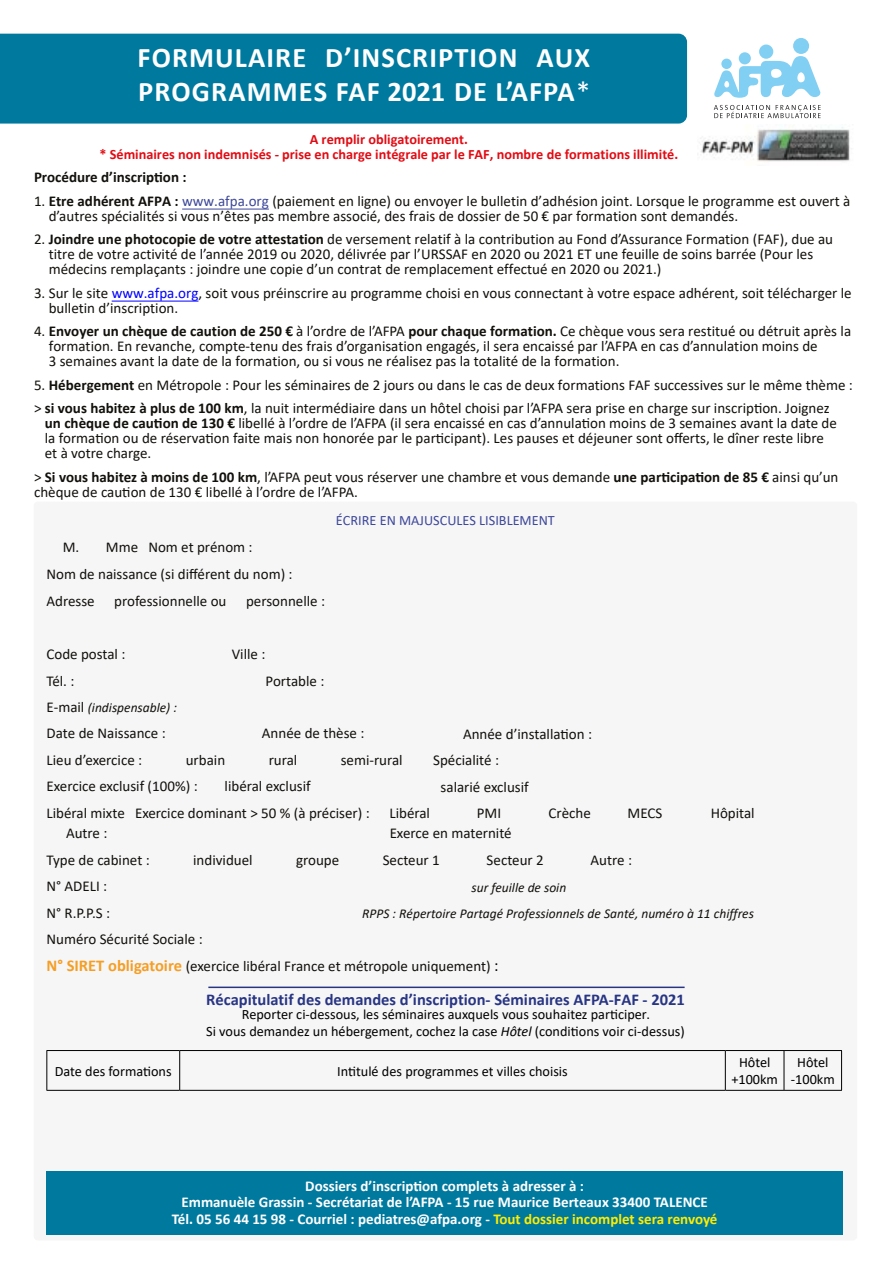
<style>
.page{position:relative;width:893px;height:1263px;background:#fff}
.page>*{position:absolute;margin:0;border:0;box-sizing:border-box;transform-origin:0 0}
.t1{font:700 28.5px/34.5px "Calibri";letter-spacing:.04em;color:#fff}
.t2{font:700 16.5px "Calibri";color:#283583}
.t3{font:15px/15px "Calibri";color:#12100b}
.t4{font:700 15px/16.5px "Calibri";color:#fff;text-align:center}
.t5{font:700 15px "Calibri";color:#12100b}
.t6{font:14.25px/17.1px "Calibri";color:#000;text-align:center}
.t7{font:700 14.25px/15px "Calibri";color:#e30b13;text-align:center}
.t8{font:14.25px "Calibri";color:#3d4899}
.t9{font:italic 13.5px/25.8px "Calibri";color:#12100b}
.s1{font-weight:400}
.s2{font-weight:700}
.s3{color:#3d4899}
.s4{color:#00f}
.s5{font-style:normal;font-size:15px}
.s6{font-weight:700;font-size:16.5px;color:#f59e24}
.s7{font-size:16.5px;color:#000}
.s8{font-style:italic}
.s9{color:#ffed00}
</style>
<div class="page">
<div style="left:34px;top:502px;width:823px;height:738px;background:#f6f6f7;border-radius:4px"></div>
<hr style="left:46px;top:1050px;width:134px;height:1px;background:#000">
<hr style="left:46px;top:1051px;width:1px;height:39px;background:#000">
<hr style="left:180px;top:1050px;width:545px;height:1px;background:#000">
<hr style="left:179px;top:1051px;width:1px;height:39px;background:#000">
<hr style="left:725px;top:1050px;width:59px;height:1px;background:#000">
<hr style="left:725px;top:1051px;width:1px;height:39px;background:#000">
<hr style="left:784px;top:1050px;width:58px;height:1px;background:#000">
<hr style="left:784px;top:1051px;width:1px;height:39px;background:#000">
<hr style="left:841px;top:1051px;width:1px;height:39px;background:#000">
<hr style="left:46px;top:1090px;width:134px;height:1px;background:#000">
<hr style="left:180px;top:1090px;width:545px;height:1px;background:#000">
<hr style="left:725px;top:1090px;width:59px;height:1px;background:#000">
<hr style="left:784px;top:1090px;width:58px;height:1px;background:#000">
<hr style="left:112px;top:301px;width:86px;height:1px;background:#00f">
<hr style="left:182px;top:209px;width:87px;height:1px;background:#3d4899">
<div style="left:46px;top:1171px;width:797px;height:63px;background:#00799f"></div>
<hr style="left:208px;top:986px;width:477px;height:2px;background:#283583">
<img style="left:700px;top:127px;width:150px;height:35px">
<div style="left:0;top:34px;width:687px;height:90px;background:#00799f"></div>
<div style="left:793px;top:38px;width:16px;height:16px;background:#82cff4;border-radius:50%"></div>
<svg style="left:714px;top:105px;width:107px;height:13px"></svg>
<div style="left:759px;top:45px;width:14px;height:14px;background:#82cff4;border-radius:50%"></div>
<svg style="left:714px;top:56px;width:107px;height:42px"></svg>
<div style="left:721px;top:59px;width:11px;height:10px;background:#82cff4;border-radius:50%"></div>
<div style="left:739px;top:52px;width:12px;height:12px;background:#82cff4;border-radius:50%"></div>
<svg style="left:826px;top:127px;width:4px;height:4px"></svg>
<h1 class="t1" style="left:137px;top:40px;width:454px">FORMULAIRE D’INSCRIPTION AUX<br>PROGRAMMES FAF 2021 DE L’AFPA<span class="s1">*</span></h1>
<p class="t7" style="left:99px;top:132px;width:580px">A remplir obligatoirement.<br>* Séminaires non indemnisés - prise en charge intégrale par le FAF, nombre de formations illimité.</p>
<p class="t5" style="left:34px;top:167px;width:154px">Procédure d’inscription :</p>
<p class="t3" style="left:49px;top:193px;width:803px;text-indent:-15px">1. <span class="s2">Etre adhérent AFPA :</span> <span class="s3">www.afpa.org</span> (paiement en ligne) ou envoyer le bulletin d’adhésion joint. Lorsque le programme est ouvert à d’autres spécialités si vous n’êtes pas membre associé, des frais de dossier de 50 € par formation sont demandés.</p>
<p class="t3" style="left:49px;top:231px;width:786px;text-indent:-15px">2. <span class="s2">Joindre une photocopie de votre attestation</span> de versement relatif à la contribution au Fond d’Assurance Formation (FAF), due au titre de votre activité de l’année 2019 ou 2020, délivrée par l’URSSAF en 2020 ou 2021 ET une feuille de soins barrée (Pour les médecins remplaçants : joindre une copie d’un contrat de remplacement effectué en 2020 ou 2021.)</p>
<p class="t3" style="left:49px;top:285px;width:804px;text-indent:-15px">3. Sur le site <span class="s4">www.afpa.org</span>, soit vous préinscrire au programme choisi en vous connectant à votre espace adhérent, soit télécharger le bulletin d’inscription.</p>
<p class="t3" style="left:49px;top:323px;width:804px;text-indent:-15px">4. <span class="s2">Envoyer un chèque de caution de 250 €</span> à l’ordre de l’AFPA <span class="s2">pour chaque formation.</span> Ce chèque vous sera restitué ou détruit après la formation. En revanche, compte-tenu des frais d’organisation engagés, il sera encaissé par l’AFPA en cas d’annulation moins de<br>3 semaines avant la date de la formation, ou si vous ne réalisez pas la totalité de la formation.</p>
<p class="t3" style="left:34px;top:373px;width:820px;line-height:23.5px">5. <span class="s2">Hébergement</span> en Métropole : Pour les séminaires de 2 jours ou dans le cas de deux formations FAF successives sur le même thème : &gt; <span class="s2">si vous habitez à plus de 100 km</span>, la nuit intermédiaire dans un hôtel choisi par l’AFPA sera prise en charge sur inscription. Joignez</p>
<p class="t3" style="left:45px;top:415px;width:793px"><span class="s2">un chèque de caution de 130 €</span> libellé à l’ordre de l’AFPA (il sera encaissé en cas d’annulation moins de 3 semaines avant la date de la formation ou de réservation faite mais non honorée par le participant). Les pauses et déjeuner sont offerts, le dîner reste libre et à votre charge.</p>
<p class="t3" style="left:34px;top:469px;width:806px">&gt; <span class="s2">Si vous habitez à moins de 100 km</span>, l’AFPA peut vous réserver une chambre et vous demande <span class="s2">une participation de 85 €</span> ainsi qu’un chèque de caution de 130 € libellé à l’ordre de l’AFPA.</p>
<p class="t3" style="left:46px;top:533px;width:248px;line-height:27px;text-indent:16px">M. Mme Nom et prénom :<br>Nom de naissance (si différent du nom) :<br>Adresse</p>
<p class="t3" style="left:114px;top:593px;width:114px">professionnelle ou</p>
<p class="t3" style="left:246px;top:593px;width:81px">personnelle :</p>
<p class="t8" style="left:336px;top:510px;width:220px">ÉCRIRE EN MAJUSCULES LISIBLEMENT</p>
<p class="t3" style="left:46px;top:646px;width:81px">Code postal :</p>
<p class="t3" style="left:232px;top:646px;width:35px">Ville :</p>
<p class="t3" style="left:46px;top:673px;width:30px">Tél. :</p>
<p class="t3" style="left:266px;top:673px;width:60px">Portable :</p>
<p class="t9" style="left:46px;top:694px;width:132px"><span class="s5">E-mail</span> (indispensable) :</p>
<p class="t3" style="left:46px;top:725px;width:121px">Date de Naissance :</p>
<p class="t3" style="left:262px;top:725px;width:104px">Année de thèse :</p>
<p class="t3" style="left:46px;top:752px;width:97px">Lieu d’exercice :</p>
<p class="t3" style="left:186px;top:752px;width:41px">urbain</p>
<p class="t3" style="left:269px;top:752px;width:30px">rural</p>
<p class="t3" style="left:341px;top:752px;width:63px">semi-rural</p>
<p class="t3" style="left:46px;top:778px;width:153px">Exercice exclusif (100%) :</p>
<p class="t3" style="left:463px;top:726px;width:130px">Année d’installation :</p>
<p class="t3" style="left:433px;top:752px;width:67px">Spécialité :</p>
<p class="t3" style="left:441px;top:779px;width:90px">salarié exclusif</p>
<p class="t3" style="left:46px;top:772px;width:325px;line-height:26.8px;text-indent:178px">libéral exclusif<br>Libéral mixte Exercice dominant &gt; 50 % (à préciser) :</p>
<p class="t3" style="left:389px;top:805px;width:42px">Libéral</p>
<p class="t3" style="left:477px;top:805px;width:26px">PMI</p>
<p class="t3" style="left:549px;top:805px;width:44px">Crèche</p>
<p class="t3" style="left:627px;top:805px;width:36px">MECS</p>
<p class="t3" style="left:711px;top:805px;width:46px">Hôpital</p>
<p class="t3" style="left:66px;top:825px;width:43px">Autre :</p>
<p class="t3" style="left:390px;top:825px;width:124px">Exerce en maternité</p>
<p class="t3" style="left:46px;top:852px;width:105px">Type de cabinet :</p>
<p class="t3" style="left:193px;top:852px;width:61px">individuel</p>
<p class="t3" style="left:296px;top:852px;width:45px">groupe</p>
<p class="t3" style="left:383px;top:852px;width:59px">Secteur 1</p>
<p class="t3" style="left:487px;top:852px;width:59px">Secteur 2</p>
<p class="t3" style="left:591px;top:852px;width:43px">Autre :</p>
<p class="t3" style="left:46px;top:873px;width:65px;line-height:26.5px">N° ADELI :<br>N° R.P.P.S :</p>
<p class="t9" style="left:362px;top:874px;width:393px;text-indent:109px">sur feuille de soin<br>RPPS : Répertoire Partagé Professionnels de Santé, numéro à 11 chiffres</p>
<p class="t3" style="left:46px;top:926px;width:454px;line-height:26.2px">Numéro Sécurité Sociale :<br><span class="s6">N° SIRET obligatoire</span> (exercice libéral France et métropole uniquement) <span class="s7">:</span></p>
<p class="t2" style="left:206px;top:988px;width:480px">Récapitulatif des demandes d’inscription- Séminaires AFPA-FAF - 2021</p>
<p class="t6" style="left:206px;top:1005px;width:480px">Reporter ci-dessous, les séminaires auxquels vous souhaitez participer.<br>Si vous demandez un hébergement, cochez la case <span class="s8">Hôtel</span> (conditions voir ci-dessus)</p>
<p class="t6" style="left:55px;top:1062px;width:118px">Date des formations</p>
<p class="t6" style="left:337px;top:1062px;width:232px">Intitulé des programmes et villes choisis</p>
<p class="t6" style="left:731px;top:1053px;width:48px">Hôtel +100km</p>
<p class="t6" style="left:791px;top:1053px;width:45px">Hôtel -100km</p>
<p class="t4" style="left:172px;top:1177px;width:547px">Dossiers d’inscription complets à adresser à :<br>Emmanuèle Grassin - Secrétariat de l’AFPA - 15 rue Maurice Berteaux 33400 TALENCE<br>Tél. 05 56 44 15 98 - Courriel : pediatres@afpa.org - <span class="s9">Tout dossier incomplet sera renvoyé</span></p>
</div>
